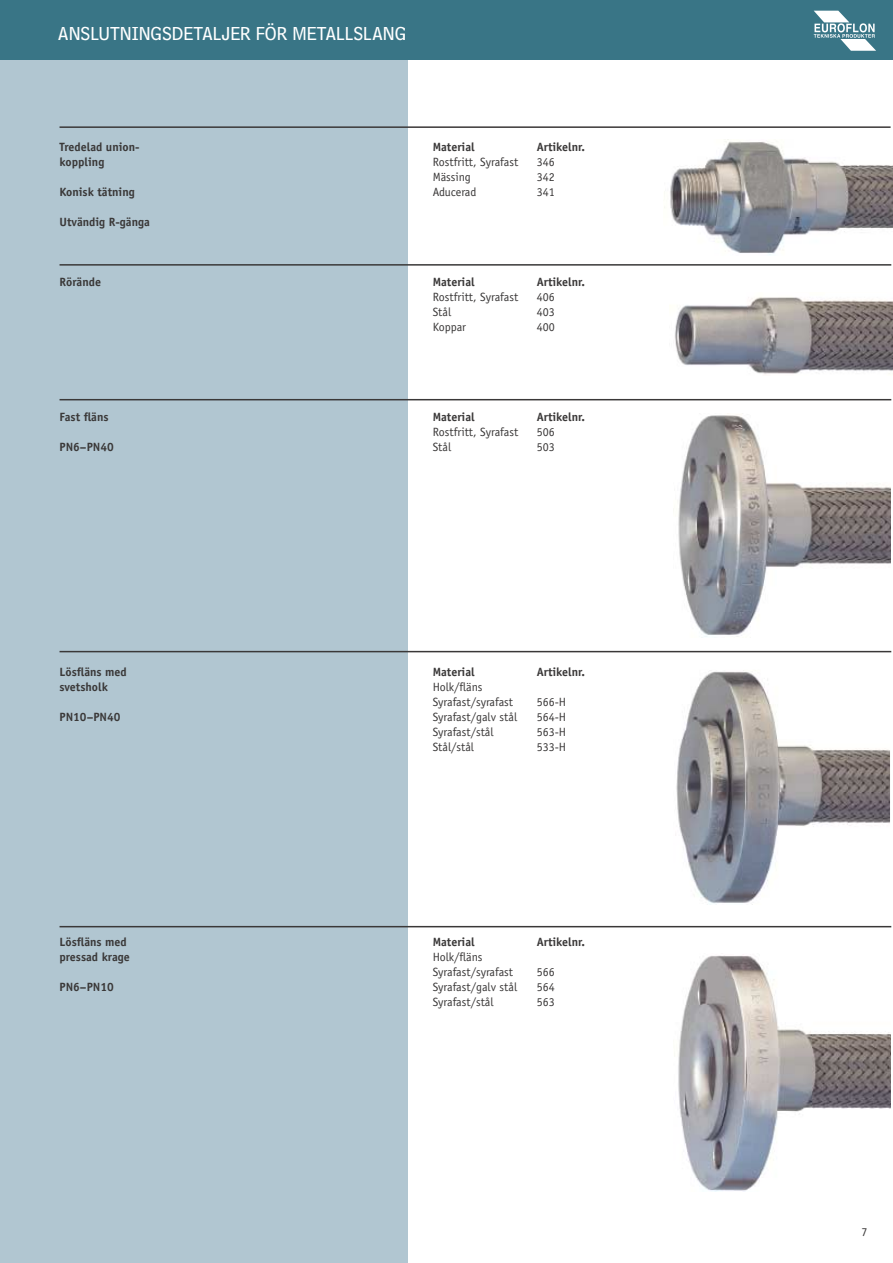
<style>
.page{position:relative;width:893px;height:1263px;background:#fff}
.page>*{position:absolute;margin:0;border:0;box-sizing:border-box;transform-origin:0 0}
.t1{font:19.5px "Bell Centennial BT Sub Caption";letter-spacing:-.005em;color:#fff}
.t2{font:12px/15px "Officina Sans";color:#3a3838}
.t3{font:700 12px/15px "Officina Sans";color:#3a3838}
.t4{font:12px "Officina Sans";letter-spacing:-.02em;color:#3a3838}
</style>
<div class="page">
<img style="left:674px;top:297px;width:219px;height:77px">
<img style="left:664px;top:139px;width:229px;height:116px">
<div style="left:0;top:53px;width:408px;height:1210px;background:#b1c6d1"></div>
<img style="left:673px;top:415px;width:217px;height:222px">
<img style="left:676px;top:670px;width:214px;height:234px">
<img style="left:678px;top:955px;width:212px;height:236px">
<div style="left:0;top:0;width:893px;height:60px;background:#397586"></div>
<hr style="left:60px;top:264px;width:831px;height:2px;background:#3a3838">
<hr style="left:60px;top:399px;width:831px;height:1px;background:#3a3838">
<hr style="left:60px;top:126px;width:831px;height:2px;background:#3a3838">
<hr style="left:60px;top:651px;width:831px;height:1px;background:#3a3838">
<hr style="left:60px;top:926px;width:831px;height:1px;background:#3a3838">
<svg style="left:814px;top:11px;width:62px;height:40px"></svg>
<p class="t1" style="left:58px;top:22px;width:350px">ANSLUTNINGSDETALJER FÖR METALLSLANG</p>
<p class="t3" style="left:60px;top:139px;width:82px">Tredelad union&shy;koppling</p>
<p class="t3" style="left:60px;top:184px;width:77px">Konisk tätning</p>
<p class="t3" style="left:60px;top:214px;width:92px">Utvändig R-gänga</p>
<p class="t3" style="left:60px;top:274px;width:43px">Rörände</p>
<p class="t3" style="left:60px;top:409px;width:51px">Fast fläns</p>
<p class="t3" style="left:60px;top:439px;width:56px">PN6–PN40</p>
<p class="t3" style="left:433px;top:139px;width:43px">Material</p>
<p class="t3" style="left:537px;top:139px;width:50px">Artikelnr.</p>
<p class="t2" style="left:433px;top:154px;width:87px">Rostfritt, Syrafast</p>
<p class="t2" style="left:537px;top:154px;width:19px">346</p>
<p class="t2" style="left:433px;top:169px;width:40px">Mässing</p>
<p class="t2" style="left:537px;top:169px;width:19px">342</p>
<p class="t4" style="left:433px;top:185px;width:45px">Aducerad</p>
<p class="t2" style="left:537px;top:184px;width:19px">341</p>
<p class="t3" style="left:433px;top:274px;width:43px">Material</p>
<p class="t3" style="left:537px;top:274px;width:50px">Artikelnr.</p>
<p class="t2" style="left:433px;top:289px;width:87px">Rostfritt, Syrafast</p>
<p class="t2" style="left:537px;top:289px;width:19px">406</p>
<p class="t2" style="left:433px;top:304px;width:20px">Stål</p>
<p class="t2" style="left:537px;top:304px;width:19px">403</p>
<p class="t2" style="left:433px;top:319px;width:35px">Koppar</p>
<p class="t2" style="left:537px;top:319px;width:19px">400</p>
<p class="t3" style="left:433px;top:409px;width:43px">Material</p>
<p class="t3" style="left:537px;top:409px;width:50px">Artikelnr.</p>
<p class="t2" style="left:433px;top:424px;width:87px">Rostfritt, Syrafast</p>
<p class="t2" style="left:537px;top:424px;width:19px">506</p>
<p class="t2" style="left:433px;top:439px;width:20px">Stål</p>
<p class="t2" style="left:537px;top:439px;width:19px">503</p>
<p class="t3" style="left:60px;top:664px;width:69px">Lösfläns med svetsholk</p>
<p class="t3" style="left:60px;top:709px;width:62px">PN10–PN40</p>
<p class="t3" style="left:60px;top:934px;width:72px">Lösfläns med pressad krage</p>
<p class="t3" style="left:60px;top:979px;width:56px">PN6–PN10</p>
<p class="t3" style="left:433px;top:664px;width:43px">Material</p>
<p class="t3" style="left:537px;top:664px;width:50px">Artikelnr.</p>
<p class="t2" style="left:433px;top:679px;width:82px">Holk/fläns<br>Syrafast/syrafast</p>
<p class="t2" style="left:537px;top:694px;width:31px">566-H</p>
<p class="t2" style="left:433px;top:709px;width:86px">Syrafast/galv stål</p>
<p class="t2" style="left:537px;top:709px;width:31px">564-H</p>
<p class="t2" style="left:433px;top:724px;width:62px">Syrafast/stål</p>
<p class="t2" style="left:537px;top:724px;width:31px">563-H</p>
<p class="t2" style="left:433px;top:739px;width:43px">Stål/stål</p>
<p class="t2" style="left:537px;top:739px;width:31px">533-H</p>
<p class="t3" style="left:433px;top:934px;width:43px">Material</p>
<p class="t3" style="left:537px;top:934px;width:50px">Artikelnr.</p>
<p class="t2" style="left:433px;top:949px;width:82px">Holk/fläns<br>Syrafast/syrafast</p>
<p class="t2" style="left:537px;top:964px;width:19px">566</p>
<p class="t2" style="left:433px;top:979px;width:86px">Syrafast/galv stål</p>
<p class="t2" style="left:537px;top:979px;width:19px">564</p>
<p class="t2" style="left:433px;top:994px;width:62px">Syrafast/stål</p>
<p class="t2" style="left:537px;top:994px;width:19px">563</p>
<p class="t2" style="left:861px;top:1224px;width:7px">7</p>
</div>
